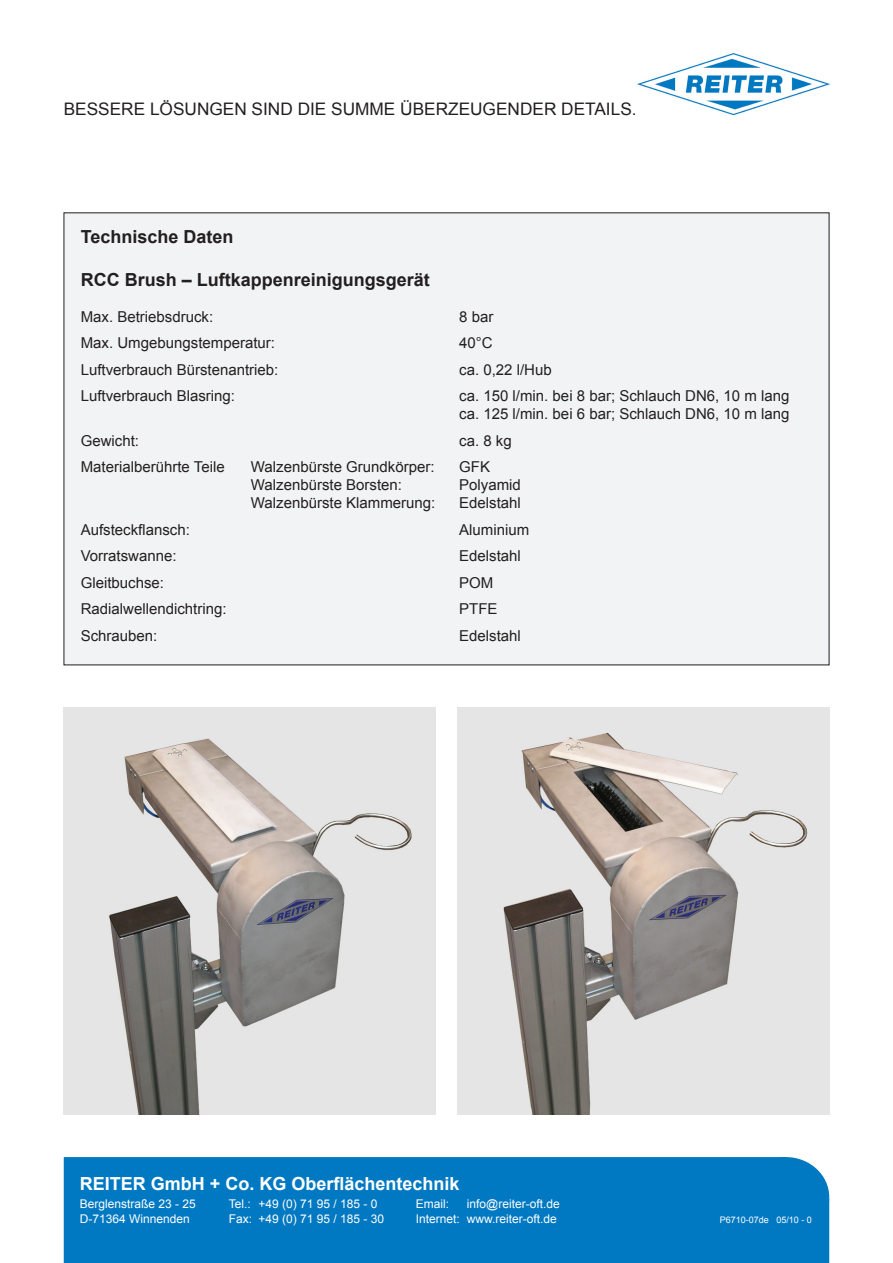
<style>
.page{position:relative;width:893px;height:1263px;background:#fff}
.page>*{position:absolute;margin:0;border:0;box-sizing:border-box;transform-origin:0 0}
.Überschirft_12_pt{font:700 18px "Arial";color:#231f20}
.Adresse_fett{font:700 18px "Arial";color:#fff}
.Slogans{font:17.25px "Arial";color:#231f20}
.Technische_Daten{font:15px/18px "Arial";color:#231f20}
.Adresse{font:12px "Arial";color:#fff}
.Adresse-2{font:9px "Arial";color:#fff}
</style>
<div class="page">
<div style="left:64px;top:1158px;width:721px;height:104px;background:#0079c2"></div>
<div style="left:64px;top:1157px;width:722px;height:106px;border:2px solid #0079c2"></div>
<div style="left:743px;top:1158px;width:85px;height:79px;background:#0079c2;border-radius:50%"></div>
<div style="left:743px;top:1157px;width:86px;height:80px;border:2px solid #0079c2;border-radius:50%"></div>
<div style="left:765px;top:1200px;width:63px;height:63px;background:#0079c2"></div>
<img style="left:638px;top:54px;width:191px;height:61px">
<div style="left:64px;top:213px;width:765px;height:452px;background:#f2f3f4"></div>
<img style="left:64px;top:707px;width:372px;height:407px">
<img style="left:457px;top:707px;width:372px;height:407px">
<p class="Slogans" style="left:64px;top:98px;width:574px">BESSERE LÖSUNGEN SIND DIE SUMME ÜBERZEUGENDER DETAILS.</p>
<p class="Überschirft_12_pt" style="left:81px;top:224px;width:154px">Technische Daten</p>
<p class="Überschirft_12_pt" style="left:81px;top:268px;width:351px">RCC Brush – Luftkappenreinigungsgerät</p>
<p class="Technische_Daten" style="left:81px;top:308px;width:134px">Max. Betriebsdruck:</p>
<p class="Technische_Daten" style="left:459px;top:308px;width:36px">8 bar</p>
<p class="Technische_Daten" style="left:81px;top:334px;width:196px">Max. Umgebungstemperatur:</p>
<p class="Technische_Daten" style="left:459px;top:334px;width:35px">40°C</p>
<p class="Technische_Daten" style="left:81px;top:361px;width:199px">Luftverbrauch Bürstenantrieb:</p>
<p class="Technische_Daten" style="left:459px;top:361px;width:94px">ca. 0,22 l/Hub</p>
<p class="Technische_Daten" style="left:81px;top:387px;width:156px">Luftverbrauch Blasring:</p>
<p class="Technische_Daten" style="left:459px;top:387px;width:332px">ca. 150 l/min. bei 8 bar; Schlauch DN6, 10 m lang ca. 125 l/min. bei 6 bar; Schlauch DN6, 10 m lang</p>
<p class="Technische_Daten" style="left:81px;top:432px;width:60px">Gewicht:</p>
<p class="Technische_Daten" style="left:459px;top:432px;width:54px">ca. 8 kg</p>
<p class="Technische_Daten" style="left:81px;top:458px;width:145px">Materialberührte Teile</p>
<p class="Technische_Daten" style="left:251px;top:458px;width:185px">Walzenbürste Grundkörper:</p>
<p class="Technische_Daten" style="left:459px;top:458px;width:32px">GFK</p>
<p class="Technische_Daten" style="left:251px;top:476px;width:153px">Walzenbürste Borsten:</p>
<p class="Technische_Daten" style="left:459px;top:476px;width:63px">Polyamid</p>
<p class="Technische_Daten" style="left:251px;top:494px;width:186px">Walzenbürste Klammerung:</p>
<p class="Technische_Daten" style="left:459px;top:494px;width:63px">Edelstahl</p>
<p class="Technische_Daten" style="left:81px;top:521px;width:111px">Aufsteckflansch:</p>
<p class="Technische_Daten" style="left:459px;top:521px;width:72px">Aluminium</p>
<p class="Technische_Daten" style="left:81px;top:547px;width:97px">Vorratswanne:</p>
<p class="Technische_Daten" style="left:459px;top:547px;width:63px">Edelstahl</p>
<p class="Technische_Daten" style="left:81px;top:574px;width:85px">Gleitbuchse:</p>
<p class="Technische_Daten" style="left:459px;top:574px;width:36px">POM</p>
<p class="Technische_Daten" style="left:81px;top:600px;width:147px">Radialwellendichtring:</p>
<p class="Technische_Daten" style="left:459px;top:600px;width:40px">PTFE</p>
<p class="Technische_Daten" style="left:81px;top:627px;width:78px">Schrauben:</p>
<p class="Technische_Daten" style="left:459px;top:627px;width:63px">Edelstahl</p>
<p class="Adresse_fett" style="left:80px;top:1171px;width:381px">REITER GmbH + Co. KG Oberflächentechnik</p>
<p class="Adresse" style="left:80px;top:1196px;width:118px">Berglenstraße 23 - 25</p>
<p class="Adresse" style="left:229px;top:1196px;width:150px">Tel.: +49 (0) 71 95 / 185 - 0</p>
<p class="Adresse" style="left:416px;top:1196px;width:35px">Email:</p>
<p class="Adresse" style="left:467px;top:1196px;width:94px">info@reiter-oft.de</p>
<p class="Adresse" style="left:80px;top:1211px;width:112px">D-71364 Winnenden</p>
<p class="Adresse" style="left:229px;top:1211px;width:157px">Fax: +49 (0) 71 95 / 185 - 30</p>
<p class="Adresse" style="left:416px;top:1211px;width:143px">Internet: www.reiter-oft.de</p>
<p class="Adresse-2" style="left:720px;top:1214px;width:94px">P6710-07de 05/10 - 0</p>
</div>
